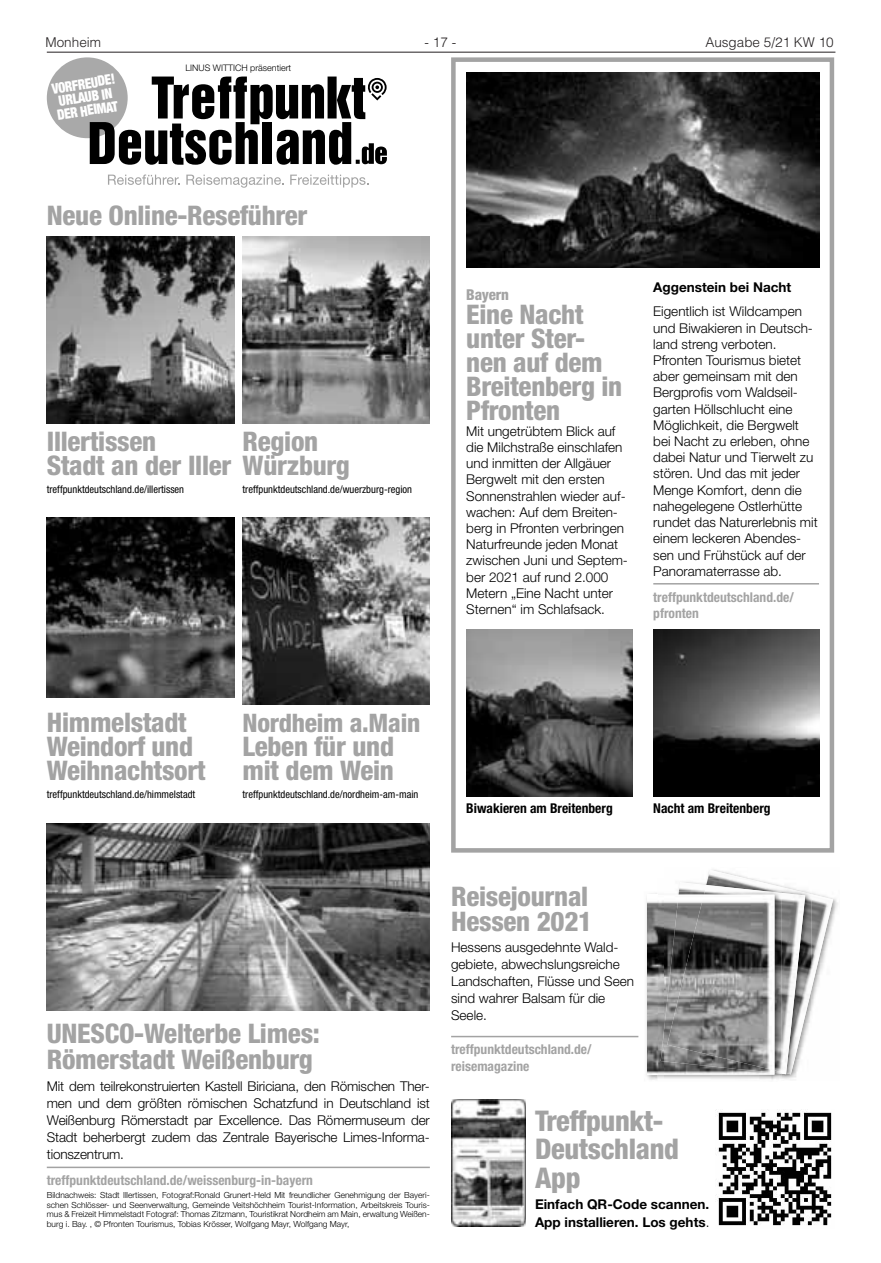
<style>
.page{position:relative;width:881px;height:1263px;background:#fff}
.page>*{position:absolute;margin:0;border:0;box-sizing:border-box;transform-origin:0 0}
.t1{font:800 condensed 28.5px/28.8px "Helvetica Neue LT";letter-spacing:-.01em;color:#a3a3a3}
.t2{font:800 condensed 27px/24px "Helvetica Neue LT";letter-spacing:-.01em;color:#a3a3a3}
.t3{font:800 condensed 25.5px "Helvetica Neue LT";letter-spacing:-.01em;color:#a3a3a3}
.t4{font:800 condensed 15px "Helvetica Neue LT";letter-spacing:-.01em;color:#a3a3a3}
.t5{font:900 condensed 14.25px/13.5px "Helvetica Neue";color:#fff;scale:.9 1}
.t6{font:300 13.5px/16.2px "Helvetica Neue LT";color:#000}
.t7{font:700 condensed 13.5px/17px "Helvetica Neue LT";color:#a3a3a3}
.t8{font:700 13.5px/18px "Helvetica Neue LT";color:#000}
.t9{font:700 condensed 13.5px "Helvetica Neue LT";color:#000}
.t10{font:300 13.5px "Helvetica LT";color:#231f20}
.t11{font:condensed 10.5px "Helvetica Neue LT";color:#000}
.t12{font:300 9px "Helvetica Neue LT";color:#000}
.t13{font:300 8.4px/9.6px "Helvetica Neue LT";color:#000;text-align:justify}
.s1{font-weight:300}
</style>
<div class="page">
<hr style="left:47px;top:52px;width:788px;height:1px;background:#231f20">
<div style="left:47px;top:57px;width:81px;height:81px;background:#a9a9a9;border-radius:50%"></div>
<svg style="left:108px;top:174px;width:72px;height:11px"></svg>
<svg style="left:186px;top:175px;width:98px;height:13px"></svg>
<svg style="left:290px;top:175px;width:78px;height:12px"></svg>
<svg style="left:90px;top:77px;width:297px;height:88px"></svg>
<img style="left:811px;top:898px;width:27px;height:115px">
<img style="left:707px;top:870px;width:125px;height:118px">
<img style="left:706px;top:879px;width:105px;height:195px">
<img style="left:780px;top:893px;width:24px;height:180px">
<img style="left:678px;top:882px;width:28px;height:9px">
<img style="left:704px;top:885px;width:63px;height:6px">
<img style="left:657px;top:1075px;width:6px;height:4px">
<img style="left:663px;top:1074px;width:117px;height:6px">
<img style="left:703px;top:891px;width:77px;height:181px">
<img style="left:646px;top:898px;width:128px;height:177px">
<img style="left:660px;top:1031px;width:3px;height:30px">
<img style="left:663px;top:898px;width:111px;height:175px">
<img style="left:667px;top:895px;width:107px;height:175px">
<hr style="left:451px;top:1036px;width:187px;height:1px;background:#a3a3a3">
<hr style="left:47px;top:1166px;width:382px;height:2px;background:#a3a3a3">
<img style="left:451px;top:1099px;width:74px;height:127px">
<img style="left:715px;top:1110px;width:117px;height:116px">
<img style="left:466px;top:73px;width:352px;height:194px">
<hr style="left:653px;top:583px;width:165px;height:1px;background:#a3a3a3">
<img style="left:466px;top:630px;width:165px;height:167px">
<img style="left:653px;top:630px;width:165px;height:167px">
<div style="left:451px;top:57px;width:382px;height:796px;border:4px solid #a3a3a3"></div>
<img style="left:47px;top:236px;width:187px;height:187px">
<img style="left:242px;top:236px;width:187px;height:187px">
<img style="left:47px;top:823px;width:382px;height:187px">
<img style="left:47px;top:517px;width:187px;height:180px">
<img style="left:242px;top:517px;width:187px;height:187px">
<p class="t10" style="left:45px;top:34px;width:57px">Monheim</p>
<p class="t10" style="left:424px;top:34px;width:33px">- 17 -</p>
<p class="t10" style="left:705px;top:34px;width:130px">Ausgabe 5/21 KW 10</p>
<p class="t12" style="left:185px;top:62px;width:107px">LINUS WITTICH präsentiert</p>
<p class="t5" style="left:51px;top:81px;width:72px;rotate:-9deg">VORFREUDE!<br>URLAUB IN<br>DER HEIMAT</p>
<h2 class="t2" style="left:47px;top:203px;width:262px">Neue Online-Reseführer</h2>
<h2 class="t2" style="left:47px;top:429px;width:304px">Illertissen<br>Stadt an der Iller Würzburg</h2>
<p class="t11" style="left:47px;top:483px;width:139px">treffpunktdeutschland.de/illertissen</p>
<h2 class="t2" style="left:242px;top:429px;width:77px">Region</h2>
<p class="t11" style="left:242px;top:483px;width:171px">treffpunktdeutschland.de/wuerzburg-region</p>
<p class="t4" style="left:466px;top:285px;width:44px">Bayern</p>
<h2 class="t2" style="left:466px;top:301px;width:157px">Eine Nacht unter Ster&shy;nen auf dem<br>Breitenberg in<br>Pfronten</h2>
<p class="t6" style="left:466px;top:423px;width:163px">Mit ungetrübtem Blick auf die Milchstraße einschlafen und inmitten der Allgäuer<br>Bergwelt mit den ersten<br>Sonnenstrahlen wieder auf&shy;wachen: Auf dem Breiten&shy;berg in Pfronten verbringen<br>Naturfreunde jeden Monat zwischen Juni und Septem&shy;ber 2021 auf rund 2.000<br>Metern „Eine Nacht unter<br>Sternen“ im Schlafsack.</p>
<p class="t8" style="left:653px;top:278px;width:139px">Aggenstein bei Nacht</p>
<p class="t6" style="left:653px;top:303px;width:166px">Eigentlich ist Wildcampen und Biwakieren in Deutsch&shy;land streng verboten.<br>Pfronten Tourismus bietet aber gemeinsam mit den<br>Bergprofis vom Waldseil&shy;garten Höllschlucht eine<br>Möglichkeit, die Bergwelt bei Nacht zu erleben, ohne dabei Natur und Tierwelt zu stören. Und das mit jeder<br>Menge Komfort, denn die nahegelegene Ostlerhütte rundet das Naturerlebnis mit einem leckeren Abendes&shy;sen und Frühstück auf der<br>Panoramaterrasse ab.</p>
<p class="t7" style="left:653px;top:588px;width:142px;line-height:16.2px">treffpunktdeutschland.de/ pfronten</p>
<h2 class="t2" style="left:47px;top:710px;width:160px">Himmelstadt<br>Weindorf und<br>Weihnachtsort</h2>
<p class="t11" style="left:47px;top:788px;width:150px">treffpunktdeutschland.de/himmelstadt</p>
<h3 class="t3" style="left:242px;top:707px;width:179px">Nordheim a.Main</h3>
<h2 class="t2" style="left:242px;top:734px;width:153px">Leben für und mit dem Wein</h2>
<p class="t11" style="left:242px;top:788px;width:177px">treffpunktdeutschland.de/nordheim-am-main</p>
<p class="t9" style="left:466px;top:800px;width:148px">Biwakieren am Breitenberg</p>
<p class="t9" style="left:653px;top:800px;width:119px">Nacht am Breitenberg</p>
<h2 class="t2" style="left:47px;top:1020px;width:274px;line-height:26px">UNESCO-Welterbe Limes:<br>Römerstadt Weißenburg</h2>
<p class="t6" style="left:47px;top:1077px;width:384px;line-height:17px;text-align:justify">Mit dem teilrekonstruierten Kastell Biriciana, den Römischen Ther&shy;men und dem größten römischen Schatzfund in Deutschland ist Weißenburg Römerstadt par Excellence. Das Römermuseum der Stadt beherbergt zudem das Zentrale Bayerische Limes-Informa&shy;tionszentrum.</p>
<p class="t7" style="left:47px;top:1172px;width:267px">treffpunktdeutschland.de/weissenburg-in-bayern</p>
<p class="t13" style="left:47px;top:1190px;width:384px">Bildnachweis: Stadt Illertissen, Fotograf:Ronald Grunert-Held Mit freundlicher Genehmigung der Bayeri&shy;schen Schlösser- und Seenverwaltung, Gemeinde Veitshöchheim Tourist-Information, Arbeitskreis Touris&shy;mus &amp; Freizeit Himmelstadt Fotograf: Thomas Zitzmann, Touristikrat Nordheim am Main, erwaltung Weißen&shy;burg i. Bay. , © Pfronten Tourismus, Tobias Krösser, Wolfgang Mayr, Wolfgang Mayr,</p>
<h2 class="t2" style="left:451px;top:884px;width:142px;line-height:24.8px">Reisejournal<br>Hessen 2021</h2>
<p class="t6" style="left:451px;top:939px;width:184px;line-height:17px">Hessens ausgedehnte Wald&shy;gebiete, abwechslungsreiche<br>Landschaften, Flüsse und Seen sind wahrer Balsam für die<br>Seele.</p>
<p class="t7" style="left:451px;top:1041px;width:142px">treffpunktdeutschland.de/ reisemagazine</p>
<h1 class="t1" style="left:535px;top:1105px;width:145px">Treffpunkt-<br>Deutschland<br>App</h1>
<p class="t8" style="left:535px;top:1194px;width:176px">Einfach QR-Code scannen.<br>App installieren. Los gehts<span class="s1">.</span></p>
</div>
